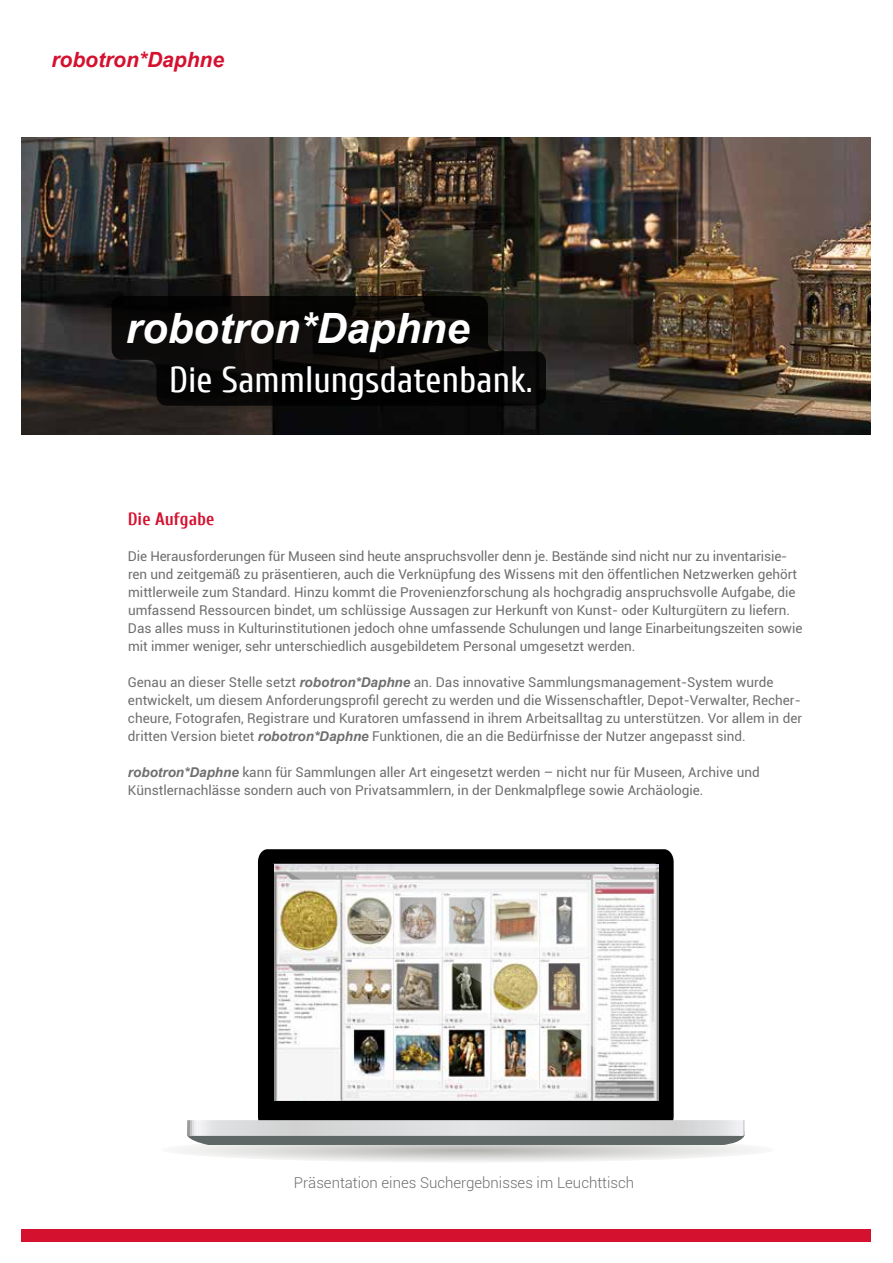
<style>
.page{position:relative;width:893px;height:1263px;background:#fff}
.page>*{position:absolute;margin:0;border:0;box-sizing:border-box;transform-origin:0 0}
.t1{font:italic 700 41.85px "Arial";color:#fff}
.t2{font:36.6px "Cuprum";color:#fff}
.t3{font:italic 700 21px "Arial";color:#d51130}
.t4{font:700 18px "Cuprum";color:#d51130}
.t5{font:300 15px "Roboto";color:#706f6f}
.t6{font:13.5px/18px "Roboto";color:#706f6f}
.s1{font-family:"Arial";font-weight:700;font-style:italic}
</style>
<div class="page">
<div style="left:21px;top:1229px;width:872px;height:13px;background:#d51130"></div>
<img style="left:21px;top:137px;width:850px;height:298px">
<div style="left:872px;top:108px;width:21px;height:1142px;background:#fff"></div>
<svg style="left:112px;top:296px;width:434px;height:110px;background:#0b0a09"></svg>
<svg style="left:258px;top:849px;width:416px;height:271px;background:#121212"></svg>
<svg style="left:179px;top:1120px;width:578px;height:42px;background:#c4c6c6"></svg>
<img style="left:274px;top:864px;width:384px;height:236px">
<img style="left:272px;top:863px;width:384px;height:219px">
<h3 class="t3" style="left:51px;top:45px;width:174px">robotron*Daphne</h3>
<h1 class="t1" style="left:126px;top:300px;width:345px">robotron*Daphne</h1>
<h2 class="t2" style="left:169px;top:359px;width:365px">Die Sammlungsdatenbank.</h2>
<h3 class="t4" style="left:128px;top:509px;width:88px">Die Aufgabe</h3>
<p class="t6" style="left:128px;top:547px;width:676px">Die Herausforderungen für Museen sind heute anspruchsvoller denn je. Bestände sind nicht nur zu inventarisie&shy;ren und zeitgemäß zu präsentieren, auch die Verknüpfung des Wissens mit den öffentlichen Netzwerken gehört mittlerweile zum Standard. Hinzu kommt die Provenienzforschung als hochgradig anspruchsvolle Aufgabe, die umfassend Ressourcen bindet, um schlüssige Aussagen zur Herkunft von Kunst- oder Kulturgütern zu liefern.<br>Das alles muss in Kulturinstitutionen jedoch ohne umfassende Schulungen und lange Einarbeitungszeiten sowie mit immer weniger, sehr unterschiedlich ausgebildetem Personal umgesetzt werden.</p>
<p class="t6" style="left:128px;top:673px;width:676px">Genau an dieser Stelle setzt <span class="s1">robotron*Daphne</span> an. Das innovative Sammlungsmanagement-System wurde ent-wickelt, um diesem Anforderungsprofil gerecht zu werden und die Wissenschaftler, Depot--Ver-walter, Re-cher&shy;cheure, Fotografen, Registrare und Kuratoren umfassend in ihrem Arbeitsalltag zu unterstützen. Vor allem in der dritten Version bietet <span class="s1">robotron*Daphne</span> Funktionen, die an die Bedürfnisse der Nutzer angepasst sind.</p>
<p class="t6" style="left:128px;top:763px;width:633px"><span class="s1">robotron*Daphne</span> kann für Sammlungen aller Art eingesetzt werden – nicht nur für Museen, Archive und<br>Künstlernachlässe sondern auch von Privatsammlern, in der Denkmalpflege sowie Archäologie.</p>
<p class="t5" style="left:294px;top:1172px;width:342px">Präsentation eines Suchergebnisses im Leuchttisch</p>
</div>
